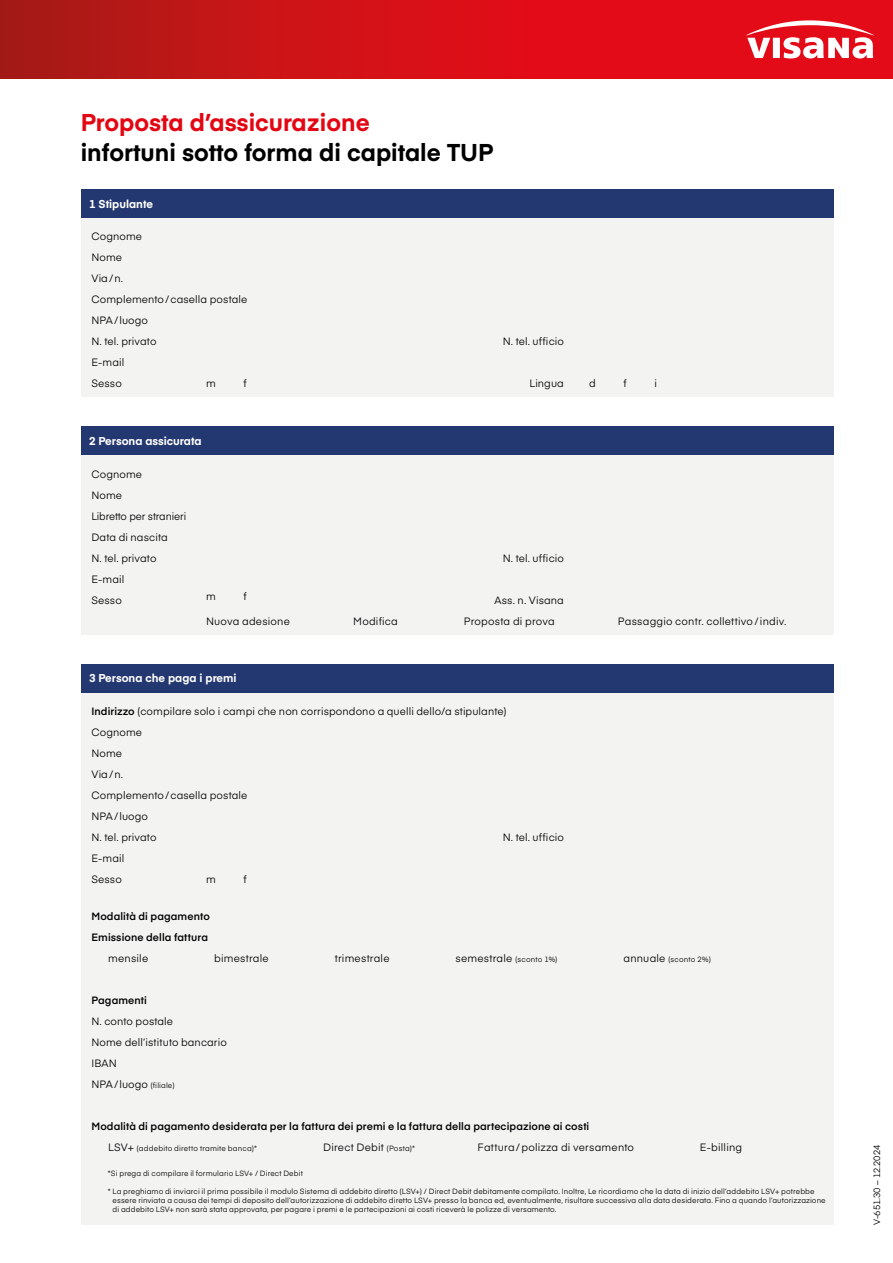
<style>
.page{position:relative;width:893px;height:1263px;background:#fff}
.page>*{position:absolute;margin:0;border:0;box-sizing:border-box;transform-origin:0 0}
.Titel{font:700 24px "Eina 03";color:#000}
.Titel-2{font:700 24px "Eina 03";color:#e30613}
.t1{font:700 11.25px "Eina 03";color:#fff}
.Paragraph_Style3{font:10.5px/21px "Eina 03";letter-spacing:.01em;color:#000}
.Paragraph_Style3-2{font:600 10.5px "Eina 03";letter-spacing:.01em;color:#000}
.Paragraph_Style3-3{font:10.5px "Eina 03";letter-spacing:-.01em;color:#000}
.t2{font:9px "Eina 03";color:#000}
.Paragraph_Style3-4{font:7.5px/9px "Eina 03";letter-spacing:.015em;color:#000}
.s1{font-weight:600}
.s2{font-size:7.5px}
.s3{font-size:10.5px}
</style>
<div class="page">
<div style="left:81px;top:217px;width:752px;height:180px;background:#f3f3f2"></div>
<div style="left:81px;top:454px;width:752px;height:180px;background:#f3f3f2"></div>
<div style="left:81px;top:691px;width:752px;height:534px;background:#f3f3f2"></div>
<div style="left:81px;top:189px;width:752px;height:29px;background:#233770"></div>
<div style="left:81px;top:427px;width:752px;height:28px;background:#233770"></div>
<div style="left:81px;top:664px;width:752px;height:28px;background:#233770"></div>
<svg style="left:0;top:0;width:893px;height:79px;background:#d01016"></svg>
<svg style="left:746px;top:20px;width:128px;height:38px"></svg>
<p class="Titel-2" style="left:81px;top:105px;width:290px">Proposta d’assicurazione</p>
<p class="Titel" style="left:81px;top:135px;width:414px">infortuni sotto forma di capitale TUP</p>
<p class="t1" style="left:89px;top:195px;width:66px">1 Stipulante</p>
<p class="Paragraph_Style3" style="left:91px;top:225px;width:52px">Cognome</p>
<p class="Paragraph_Style3" style="left:91px;top:246px;width:32px">Nome</p>
<p class="Paragraph_Style3" style="left:91px;top:267px;width:33px">Via/n.</p>
<p class="Paragraph_Style3" style="left:91px;top:288px;width:157px">Complemento/casella postale</p>
<p class="Paragraph_Style3" style="left:91px;top:309px;width:58px">NPA/luogo</p>
<p class="Paragraph_Style3" style="left:91px;top:330px;width:67px">N. tel. privato</p>
<p class="Paragraph_Style3" style="left:503px;top:330px;width:63px">N. tel. ufficio</p>
<p class="Paragraph_Style3" style="left:91px;top:351px;width:34px">E-mail</p>
<p class="Paragraph_Style3" style="left:91px;top:372px;width:32px">Sesso</p>
<p class="Paragraph_Style3" style="left:529px;top:372px;width:36px">Lingua</p>
<p class="Paragraph_Style3" style="left:206px;top:372px;width:11px">m</p>
<p class="Paragraph_Style3" style="left:244px;top:372px;width:5px">f</p>
<p class="Paragraph_Style3" style="left:589px;top:372px;width:8px">d</p>
<p class="Paragraph_Style3" style="left:624px;top:372px;width:5px">f</p>
<p class="Paragraph_Style3" style="left:655px;top:372px;width:4px">i</p>
<p class="t1" style="left:89px;top:433px;width:114px">2 Persona assicurata</p>
<p class="Paragraph_Style3" style="left:91px;top:463px;width:52px">Cognome</p>
<p class="Paragraph_Style3" style="left:91px;top:484px;width:32px">Nome</p>
<p class="Paragraph_Style3-3" style="left:91px;top:508px;width:96px">Libretto per stranieri</p>
<p class="Paragraph_Style3" style="left:91px;top:526px;width:78px">Data di nascita</p>
<p class="Paragraph_Style3" style="left:91px;top:547px;width:67px">N. tel. privato</p>
<p class="Paragraph_Style3" style="left:503px;top:547px;width:63px">N. tel. ufficio</p>
<p class="Paragraph_Style3" style="left:91px;top:568px;width:34px">E-mail</p>
<p class="Paragraph_Style3" style="left:91px;top:589px;width:32px">Sesso</p>
<p class="Paragraph_Style3" style="left:495px;top:589px;width:71px">Ass. n. Visana</p>
<p class="Paragraph_Style3" style="left:206px;top:585px;width:11px">m</p>
<p class="Paragraph_Style3" style="left:244px;top:585px;width:5px">f</p>
<p class="Paragraph_Style3" style="left:206px;top:610px;width:85px">Nuova adesione</p>
<p class="Paragraph_Style3" style="left:353px;top:610px;width:46px">Modifica</p>
<p class="Paragraph_Style3" style="left:464px;top:610px;width:92px">Proposta di prova</p>
<p class="Paragraph_Style3" style="left:618px;top:610px;width:170px">Passaggio contr. collettivo/indiv.</p>
<p class="t1" style="left:89px;top:670px;width:149px">3 Persona che paga i premi</p>
<p class="Paragraph_Style3" style="left:91px;top:700px;width:417px"><span class="s1">Indirizzo</span> (compilare solo i campi che non corrispondono a quelli dello/a stipulante)<br>Cognome</p>
<p class="Paragraph_Style3" style="left:91px;top:742px;width:32px">Nome</p>
<p class="Paragraph_Style3" style="left:91px;top:763px;width:157px">Via/n.<br>Complemento/casella postale</p>
<p class="Paragraph_Style3" style="left:91px;top:805px;width:58px">NPA/luogo</p>
<p class="Paragraph_Style3" style="left:91px;top:826px;width:67px">N. tel. privato</p>
<p class="Paragraph_Style3" style="left:503px;top:826px;width:63px">N. tel. ufficio</p>
<p class="Paragraph_Style3" style="left:91px;top:847px;width:34px">E-mail</p>
<p class="Paragraph_Style3" style="left:91px;top:868px;width:32px">Sesso</p>
<p class="Paragraph_Style3-2" style="left:91px;top:908px;width:120px">Modalità di pagamento</p>
<p class="Paragraph_Style3-2" style="left:91px;top:929px;width:118px">Emissione della fattura</p>
<p class="Paragraph_Style3" style="left:206px;top:868px;width:11px">m</p>
<p class="Paragraph_Style3" style="left:244px;top:868px;width:5px">f</p>
<p class="Paragraph_Style3" style="left:108px;top:947px;width:42px">mensile</p>
<p class="Paragraph_Style3" style="left:214px;top:947px;width:56px">bimestrale</p>
<p class="Paragraph_Style3" style="left:335px;top:947px;width:56px">trimestrale</p>
<p class="Paragraph_Style3" style="left:456px;top:947px;width:104px">semestrale <span class="s2">(sconto 1%)</span></p>
<p class="Paragraph_Style3-4" style="left:624px;top:955px;width:89px"><span class="s3">annuale</span> (sconto 2%)</p>
<p class="Paragraph_Style3-2" style="left:91px;top:992px;width:57px">Pagamenti</p>
<p class="Paragraph_Style3" style="left:91px;top:1010px;width:83px">N. conto postale</p>
<p class="Paragraph_Style3" style="left:91px;top:1031px;width:137px">Nome dell’istituto bancario</p>
<p class="Paragraph_Style3" style="left:91px;top:1052px;width:27px">IBAN</p>
<p class="Paragraph_Style3" style="left:91px;top:1073px;width:85px">NPA/luogo <span class="s2">(filiale)</span></p>
<p class="Paragraph_Style3-2" style="left:91px;top:1118px;width:499px">Modalità di pagamento desiderata per la fattura dei premi e la fattura della partecipazione ai costi</p>
<p class="Paragraph_Style3-4" style="left:108px;top:1169px;width:196px">*Si prega di compilare il formulario LSV+ / Direct Debit</p>
<p class="Paragraph_Style3-4" style="left:113px;top:1187px;width:715px;text-indent:-5px">* La preghiamo di inviarci il prima possibile il modulo Sistema di addebito diretto (LSV+) / Direct Debit debitamente compilato. Inoltre, Le ricordiamo che la data di inizio dell’addebito LSV+ potrebbe essere rinviata a causa dei tempi di deposito dell’autorizzazione di addebito diretto LSV+ presso la banca ed, eventualmente, risultare successiva alla data desiderata. Fino a quando l’autorizzazione di addebito LSV+ non sarà stata approvata, per pagare i premi e le partecipazioni ai costi riceverà le polizze di versamento.</p>
<p class="Paragraph_Style3-4" style="left:108px;top:1143px;width:150px"><span class="s3">LSV+</span> (addebito diretto tramite banca)*</p>
<p class="Paragraph_Style3" style="left:323px;top:1136px;width:94px">Direct Debit <span class="s2">(Posta)*</span></p>
<p class="Paragraph_Style3" style="left:478px;top:1136px;width:158px">Fattura/polizza di versamento</p>
<p class="Paragraph_Style3" style="left:700px;top:1136px;width:44px">E-billing</p>
<p class="t2" style="left:870px;top:1225px;width:81px;rotate:-90deg">V-651.30 – 12.2024</p>
</div>
